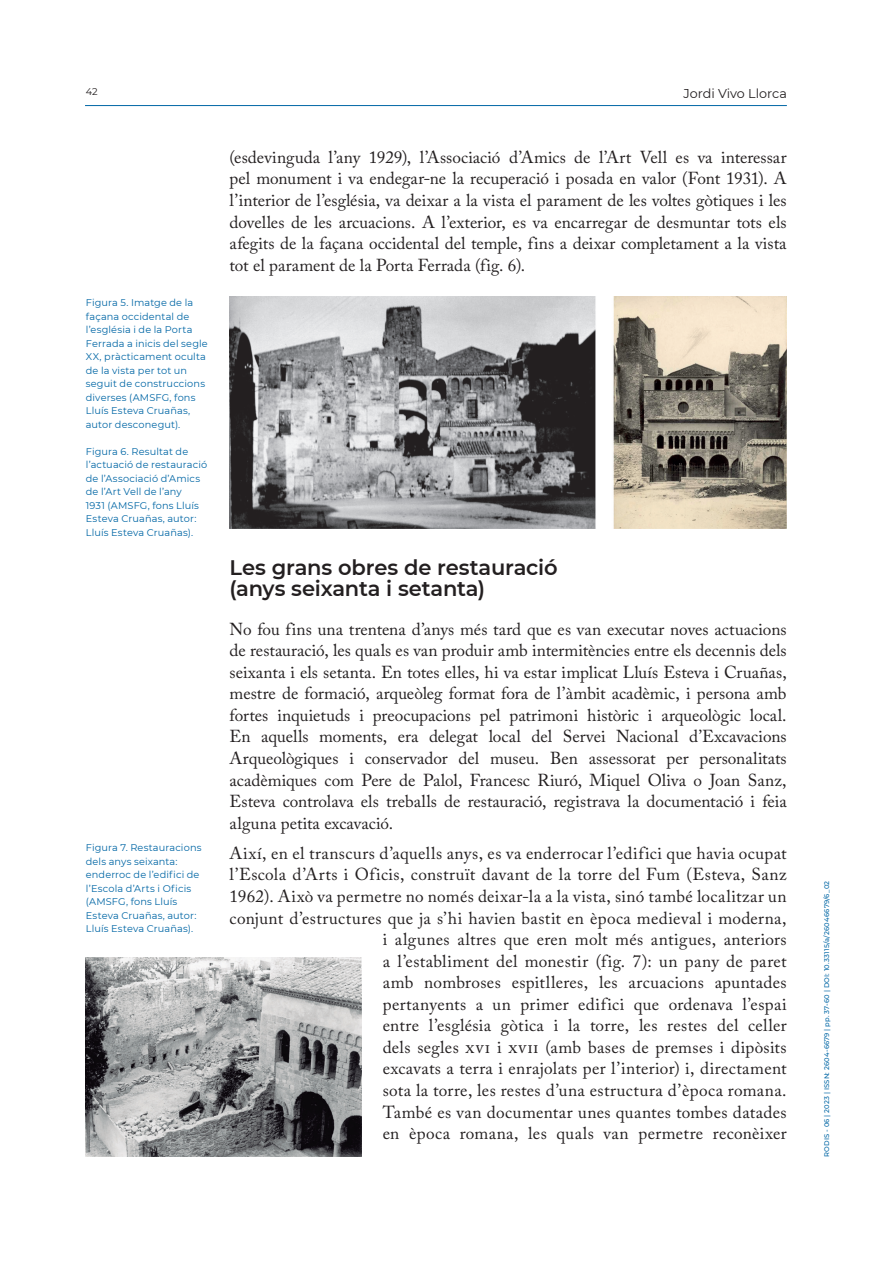
<style>
.page{position:relative;width:893px;height:1263px;background:#fff}
.page>*{position:absolute;margin:0;border:0;box-sizing:border-box;transform-origin:0 0}
.Titol_subcapitol_110x{font:600 21px/21px "Montserrat";letter-spacing:-.01em;color:#231f20}
.t1{font:17.25px/21.6px "Adobe Caslon Pro";letter-spacing:.02em;color:#231f20;text-align:justify}
.t2{font:12.75px "Montserrat";color:#231f20}
.Peu_foto{font:9.75px/13.5px "Montserrat";letter-spacing:.015em;color:#0166a5}
.t3{font:9.75px "Montserrat";color:#231f20}
.t4{font:500 6.75px "Montserrat";letter-spacing:.025em;color:#0166a5}
</style>
<div class="page">
<hr style="left:85px;top:105px;width:702px;height:1px;background:#0166a5">
<img style="left:230px;top:297px;width:556px;height:231px">
<img style="left:85px;top:958px;width:276px;height:199px">
<p class="t3" style="left:86px;top:85px;width:13px">42</p>
<p class="t2" style="left:683px;top:85px;width:105px">Jordi Vivo Llorca</p>
<p class="Peu_foto" style="left:86px;top:296px;width:123px">Figura 5. Imatge de la façana occidental de l’església i de la Porta<br>Ferrada a inicis del segle<br>XX, pràcticament oculta de la vista per tot un seguit de construccions diverses (AMSFG, fons<br>Lluís Esteva Cruañas, autor desconegut).</p>
<p class="Peu_foto" style="left:86px;top:444px;width:123px">Figura 6. Resultat de l’actuació de restauració de l’Associació d’Amics de l’Art Vell de l’any<br>1931 (AMSFG, fons Lluís<br>Esteva Cruañas, autor:<br>Lluís Esteva Cruañas).</p>
<p class="Peu_foto" style="left:86px;top:840px;width:117px">Figura 7. Restauracions dels anys seixanta: enderroc de l’edifici de l’Escola d’Arts i Oficis (AMSFG, fons Lluís<br>Esteva Cruañas, autor:<br>Lluís Esteva Cruañas).</p>
<p class="t1" style="left:230px;top:146px;width:559px">(esdevinguda l’any 1929), l’Associació d’Amics de l’Art Vell es va interessar pel monument i va endegar‑ne la recuperació i posada en valor (Font 1931). A l’interior de l’església, va deixar a la vista el parament de les voltes gòtiques i les dovelles de les arcuacions. A l’exterior, es va encarregar de desmuntar tots els afegits de la façana occidental del temple, fins a deixar completament a la vista tot el parament de la Porta Ferrada (fig. 6).</p>
<p class="Titol_subcapitol_110x" style="left:230px;top:556px;width:330px">Les grans obres de restauració (anys seixanta i setanta)</p>
<p class="t1" style="left:230px;top:618px;width:559px">No fou fins una trentena d’anys més tard que es van executar noves actuacions de restauració, les quals es van produir amb intermitències entre els decennis dels seixanta i els setanta. En totes elles, hi va estar implicat Lluís Esteva i Cruañas, mestre de formació, arqueòleg format fora de l’àmbit acadèmic, i persona amb fortes inquietuds i preocupacions pel patrimoni històric i arqueològic local.<br>En aquells moments, era delegat local del Servei Nacional d’Excavacions Arqueològiques i conservador del museu. Ben assessorat per personalitats acadèmiques com Pere de Palol, Francesc Riuró, Miquel Oliva o Joan Sanz, Esteva controlava els treballs de restauració, registrava la documentació i feia alguna petita excavació.</p>
<p class="t1" style="left:230px;top:842px;width:559px;text-align:right">Així, en el transcurs d’aquells anys, es va enderrocar l’edifici que havia ocupat l’Escola d’Arts i Oficis, construït davant de la torre del Fum (Esteva, Sanz 1962). Això va permetre no només deixar‑la a la vista, sinó també localitzar un conjunt d’estructures que ja s’hi havien bastit en època medieval i moderna, i algunes altres que eren molt més antigues, anteriors<br>a l’establiment del monestir (fig. 7): un pany de paret<br>amb nombroses espitlleres, les arcuacions apuntades<br>pertanyents a un primer edifici que ordenava l’espai<br>entre l’església gòtica i la torre, les restes del celler<br>dels segles xvi i xvii (amb bases de premses i dipòsits<br>excavats a terra i enrajolats per l’interior) i, directament<br>sota la torre, les restes d’una estructura d’època romana.<br>També es van documentar unes quantes tombes datades<br>en època romana, les quals van permetre reconèixer</p>
<p class="t4" style="left:822px;top:1157px;width:277px;rotate:-90deg">RODIS - 06 | 2023 | ISSN: 2604-6679 | pp. 37-60 | DOI: 10.33115/a/26046679/6_02</p>
</div>
